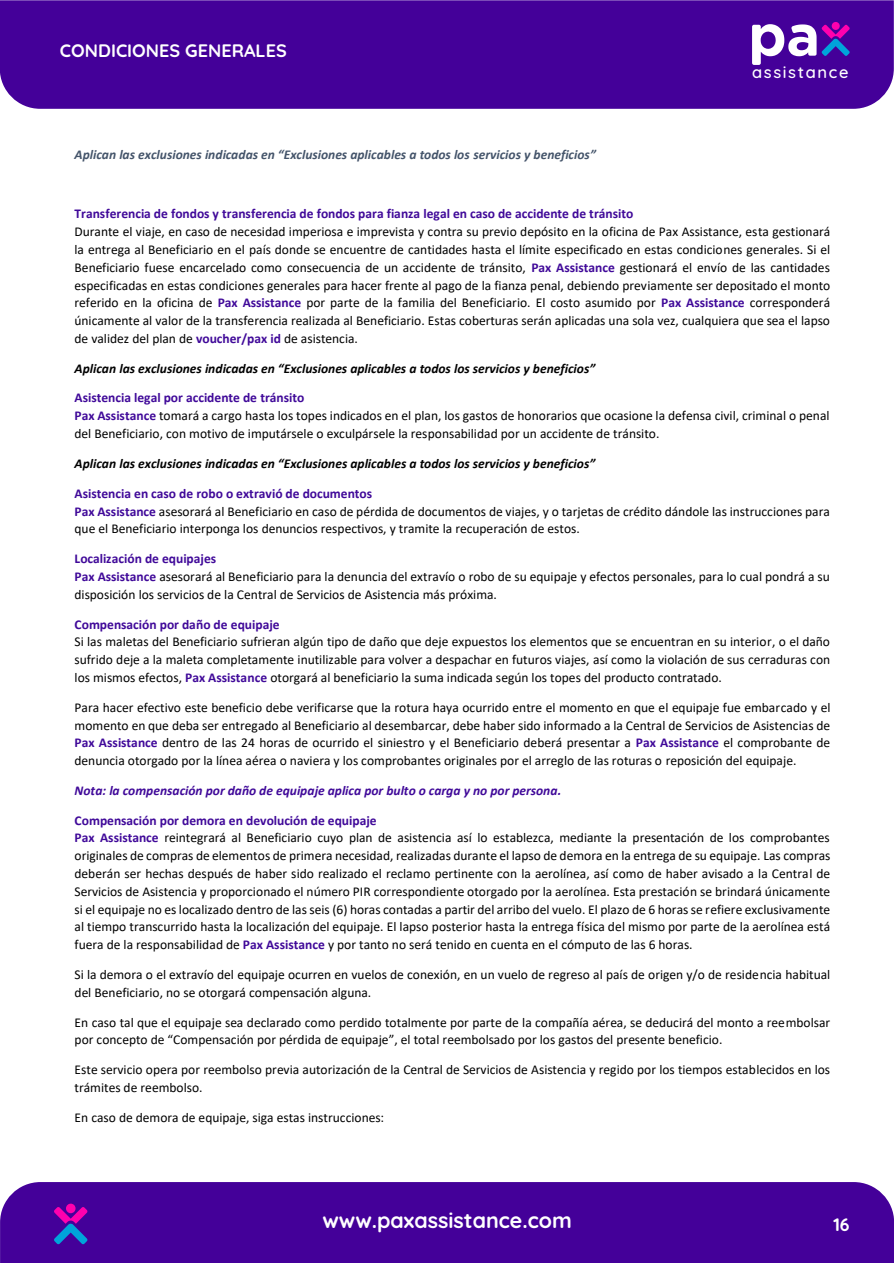
<style>
.page{position:relative;width:894px;height:1263px;background:#fff}
.page>*{position:absolute;margin:0;border:0;box-sizing:border-box;transform-origin:0 0}
.t1{font:700 21.45px "Quicksand";color:#fff}
.t2{font:700 18px "Quicksand";color:#fff}
.t3{font:500 16.5px "Quicksand";letter-spacing:.1em;color:#fff}
.t4{font:13.5px/17.7px "Calibri";color:#000}
.t5{font:italic 700 13.5px "Calibri";color:#000}
.t6{font:700 13.5px "Calibri";color:#400999}
.t7{font:italic 700 13.5px "Calibri";color:#44546a}
.t8{font:italic 700 13.5px "Calibri";color:#400999}
.s1{font-weight:700;color:#400999}
</style>
<div class="page">
<div style="left:0;top:0;width:893px;height:109px;background:#409"></div>
<svg style="left:751px;top:24px;width:98px;height:41px"></svg>
<div style="left:831px;top:22px;width:8px;height:8px;background:#ff00ae;border-radius:50%"></div>
<div style="left:0;top:1182px;width:893px;height:81px;background:#409"></div>
<svg style="left:54px;top:1207px;width:33px;height:37px"></svg>
<div style="left:66px;top:1203px;width:9px;height:10px;background:#ff00ae;border-radius:50%"></div>
<h2 class="t2" style="left:60px;top:35px;width:228px">CONDICIONES GENERALES</h2>
<p class="t7" style="left:75px;top:145px;width:522px">Aplican las exclusiones indicadas en “Exclusiones aplicables a todos los servicios y beneficios”</p>
<p class="t3" style="left:751px;top:59px;width:98px">assistance</p>
<p class="t6" style="left:75px;top:204px;width:560px">Transferencia de fondos y transferencia de fondos para fianza legal en caso de accidente de tránsito</p>
<p class="t4" style="left:75px;top:223px;width:757px;text-align:justify">Durante el viaje, en caso de necesidad imperiosa e imprevista y contra su previo depósito en la oficina de Pax Assistance, esta gestionará la entrega al Beneficiario en el país donde se encuentre de cantidades hasta el límite especificado en estas condiciones generales. Si el Beneficiario fuese encarcelado como consecuencia de un accidente de tránsito, <span class="s1">Pax Assistance</span> gestionará el envío de las cantidades especificadas en estas condiciones generales para hacer frente al pago de la fianza penal, debiendo previamente ser depositado el monto referido en la oficina de <span class="s1">Pax Assistance</span> por parte de la familia del Beneficiario. El costo asumido por <span class="s1">Pax Assistance</span> corresponderá únicamente al valor de la transferencia realizada al Beneficiario. Estas coberturas serán aplicadas una sola vez, cualquiera que sea el lapso de validez del plan de <span class="s1">voucher/pax id</span> de asistencia.</p>
<p class="t5" style="left:75px;top:358px;width:522px">Aplican las exclusiones indicadas en “Exclusiones aplicables a todos los servicios y beneficios”</p>
<p class="t4" style="left:75px;top:389px;width:756px"><span class="s1">Asistencia legal por accidente de tránsito<br>Pax Assistance</span> tomará a cargo hasta los topes indicados en el plan, los gastos de honorarios que ocasione la defensa civil, criminal o penal del Beneficiario, con motivo de imputársele o exculpársele la responsabilidad por un accidente de tránsito.</p>
<p class="t5" style="left:75px;top:454px;width:522px">Aplican las exclusiones indicadas en “Exclusiones aplicables a todos los servicios y beneficios”</p>
<p class="t4" style="left:75px;top:484px;width:756px"><span class="s1">Asistencia en caso de robo o extravió de documentos<br>Pax Assistance</span> asesorará al Beneficiario en caso de pérdida de documentos de viajes, y o tarjetas de crédito dándole las instrucciones para que el Beneficiario interponga los denuncios respectivos, y tramite la recuperación de estos.</p>
<p class="t4" style="left:75px;top:549px;width:756px"><span class="s1">Localización de equipajes<br>Pax Assistance</span> asesorará al Beneficiario para la denuncia del extravío o robo de su equipaje y efectos personales, para lo cual pondrá a su disposición los servicios de la Central de Servicios de Asistencia más próxima.</p>
<p class="t6" style="left:75px;top:614px;width:206px">Compensación por daño de equipaje</p>
<p class="t4" style="left:75px;top:632px;width:757px;text-align:justify">Si las maletas del Beneficiario sufrieran algún tipo de daño que deje expuestos los elementos que se encuentran en su interior, o el daño sufrido deje a la maleta completamente inutilizable para volver a despachar en futuros viajes, así como la violación de sus cerraduras con los mismos efectos, <span class="s1">Pax Assistance</span> otorgará al beneficiario la suma indicada según los topes del producto contratado.</p>
<p class="t4" style="left:75px;top:698px;width:757px;text-align:justify">Para hacer efectivo este beneficio debe verificarse que la rotura haya ocurrido entre el momento en que el equipaje fue embarcado y el momento en que deba ser entregado al Beneficiario al desembarcar, debe haber sido informado a la Central de Servicios de Asistencias de <span class="s1">Pax Assistance</span> dentro de las 24 horas de ocurrido el siniestro y el Beneficiario deberá presentar a <span class="s1">Pax Assistance</span> el comprobante de denuncia otorgado por la línea aérea o naviera y los comprobantes originales por el arreglo de las roturas o reposición del equipaje.</p>
<p class="t8" style="left:75px;top:780px;width:488px">Nota: la compensación por daño de equipaje aplica por bulto o carga y no por persona.</p>
<p class="t4" style="left:75px;top:811px;width:757px"><span class="s1">Compensación por demora en devolución de equipaje<br>Pax Assistance</span> reintegrará al Beneficiario cuyo plan de asistencia así lo establezca, mediante la presentación de los comprobantes originales de compras de elementos de primera necesidad, realizadas durante el lapso de demora en la entrega de su equipaje. Las compras deberán ser hechas después de haber sido realizado el reclamo pertinente con la aerolínea, así como de haber avisado a la Central de Servicios de Asistencia y proporcionado el número PIR correspondiente otorgado por la aerolínea. Esta prestación se brindará únicamente si el equipaje no es localizado dentro de las seis (6) horas contadas a partir del arribo del vuelo. El plazo de 6 horas se refiere exclusivamente al tiempo transcurrido hasta la localización del equipaje. El lapso posterior hasta la entrega física del mismo por parte de la aerolínea está fuera de la responsabilidad de <span class="s1">Pax Assistance</span> y por tanto no será tenido en cuenta en el cómputo de las 6 horas.</p>
<p class="t4" style="left:75px;top:965px;width:757px">Si la demora o el extravío del equipaje ocurren en vuelos de conexión, en un vuelo de regreso al país de origen y/o de residencia habitual del Beneficiario, no se otorgará compensación alguna.</p>
<p class="t4" style="left:75px;top:1013px;width:756px">En caso tal que el equipaje sea declarado como perdido totalmente por parte de la compañía aérea, se deducirá del monto a reembolsar por concepto de “Compensación por pérdida de equipaje”, el total reembolsado por los gastos del presente beneficio.</p>
<p class="t4" style="left:75px;top:1060px;width:756px">Este servicio opera por reembolso previa autorización de la Central de Servicios de Asistencia y regido por los tiempos establecidos en los trámites de reembolso.</p>
<p class="t4" style="left:75px;top:1108px;width:311px">En caso de demora de equipaje, siga estas instrucciones:</p>
<h1 class="t1" style="left:322px;top:1202px;width:251px">www.paxassistance.com</h1>
<h2 class="t2" style="left:833px;top:1210px;width:18px">16</h2>
</div>
